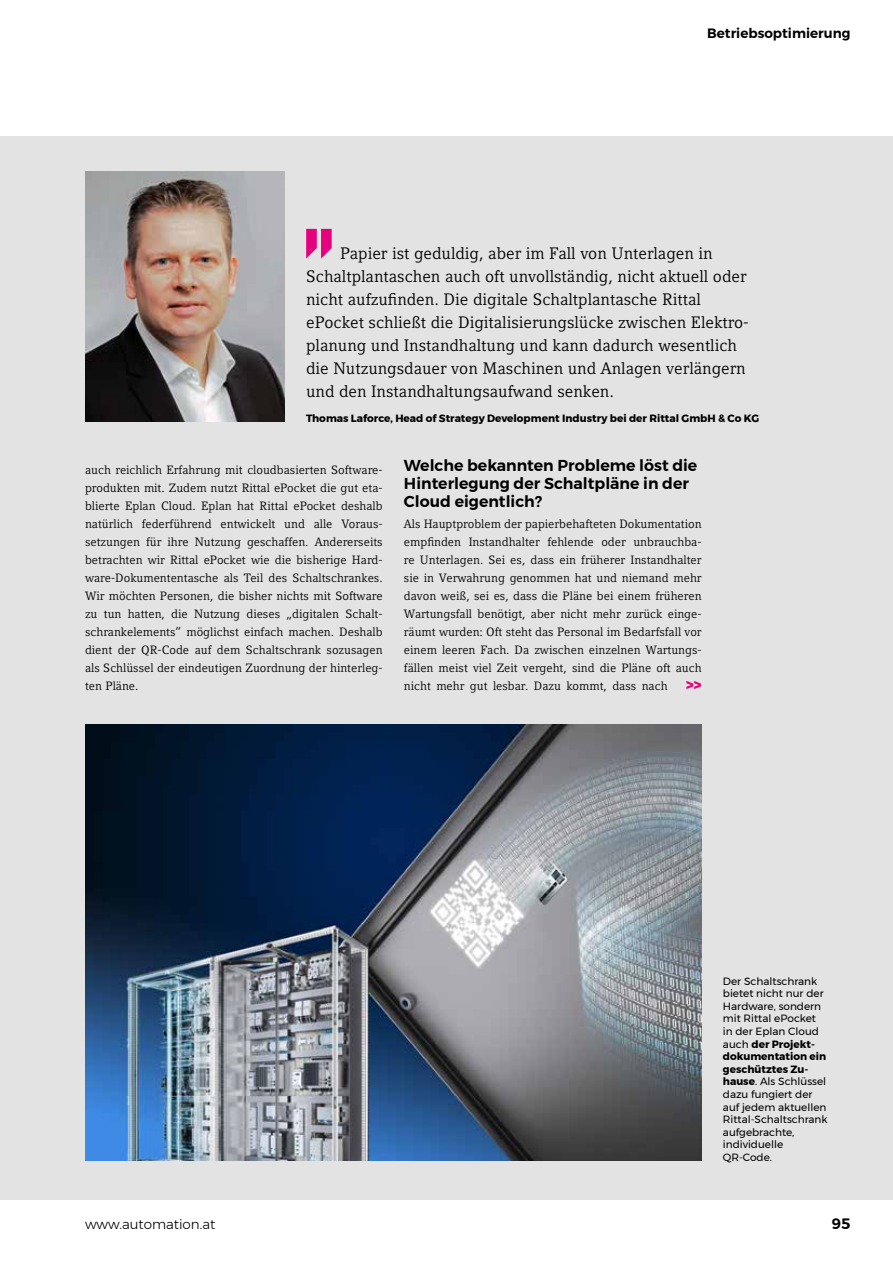
<style>
.page{position:relative;width:893px;height:1263px;background:#fff}
.page>*{position:absolute;margin:0;border:0;box-sizing:border-box;transform-origin:0 0}
.t1{font:16.5px/23.1px "Compatil Letter LT Pro";color:#000}
.t2{font:600 15.75px/18px "Montserrat";color:#000}
.t3{font:600 15px "Montserrat";color:#000}
.t4{font:900 15px "Montserrat";color:#e5007d}
.t5{font:600 13.5px "Montserrat";color:#000}
.t6{font:300 13.5px "Montserrat";color:#000}
.t7{font:12px/18px "Compatil Letter LT Pro";color:#000;text-align:justify}
.t8{font:10.5px/12.6px "Montserrat";color:#000}
.t9{font:700 10.5px "Montserrat";color:#000}
.s1{font-weight:700}
</style>
<div class="page">
<div style="left:0;top:136px;width:893px;height:1063px;background:#e3e3e3"></div>
<img style="left:85px;top:172px;width:200px;height:250px">
<svg style="left:306px;top:229px;width:26px;height:30px"></svg>
<img style="left:85px;top:724px;width:617px;height:437px">
<p class="t5" style="left:707px;top:23px;width:145px">Betriebsoptimierung</p>
<p class="t1" style="left:306px;top:241px;width:444px;text-indent:34px">Papier ist geduldig, aber im Fall von Unterlagen in Schaltplantaschen auch oft unvollständig, nicht aktuell oder nicht aufzufinden. Die digitale Schaltplantasche Rittal ePocket schließt die Digitalisierungslücke zwischen Elektro&shy;planung und Instandhaltung und kann dadurch wesentlich die Nutzungsdauer von Maschinen und Anlagen verlängern und den Instandhaltungsaufwand senken.</p>
<p class="t9" style="left:306px;top:410px;width:455px">Thomas Laforce, Head of Strategy Development Industry bei der Rittal GmbH &amp; Co KG</p>
<p class="t7" style="left:85px;top:461px;width:299px">auch reichlich Erfahrung mit cloudbasierten Software&shy;produkten mit. Zudem nutzt Rittal ePocket die gut eta&shy;blierte Eplan Cloud. Eplan hat Rittal ePocket deshalb natürlich federführend entwickelt und alle Voraus&shy;setzungen für ihre Nutzung geschaffen. Andererseits betrachten wir Rittal ePocket wie die bisherige Hard&shy;ware-Dokumententasche als Teil des Schaltschrankes.<br>Wir möchten Personen, die bisher nichts mit Software zu tun hatten, die Nutzung dieses „digitalen Schalt&shy;schrankelements“ möglichst einfach machen. Deshalb dient der QR-Code auf dem Schaltschrank sozusagen als Schlüssel der eindeutigen Zuordnung der hinterleg&shy;ten Pläne.</p>
<h2 class="t2" style="left:404px;top:456px;width:295px">Welche bekannten Probleme löst die<br>Hinterlegung der Schaltpläne in der<br>Cloud eigentlich?</h2>
<p class="t7" style="left:404px;top:515px;width:299px">Als Hauptproblem der papierbehafteten Dokumentation empfinden Instandhalter fehlende oder unbrauchba&shy;re Unterlagen. Sei es, dass ein früherer Instandhalter sie in Verwahrung genommen hat und niemand mehr davon weiß, sei es, dass die Pläne bei einem früheren Wartungsfall benötigt, aber nicht mehr zurück einge&shy;räumt wurden: Oft steht das Personal im Bedarfsfall vor einem leeren Fach. Da zwischen einzelnen Wartungs&shy;fällen meist viel Zeit vergeht, sind die Pläne oft auch nicht mehr gut lesbar. Dazu kommt, dass nach</p>
<p class="t4" style="left:686px;top:673px;width:17px">&gt;&gt;</p>
<p class="t8" style="left:723px;top:974px;width:106px">Der Schaltschrank bietet nicht nur der<br>Hardware, sondern mit Rittal ePocket in der Eplan Cloud auch <span class="s1">der Projekt&shy;dokumentation ein geschütztes Zu&shy;hause</span>. Als Schlüssel dazu fungiert der auf jedem aktuellen<br>Rittal-Schaltschrank aufgebrachte, individuelle<br>QR-Code.</p>
<p class="t6" style="left:85px;top:1214px;width:132px">www.automation.at</p>
<p class="t3" style="left:832px;top:1212px;width:20px">95</p>
</div>
